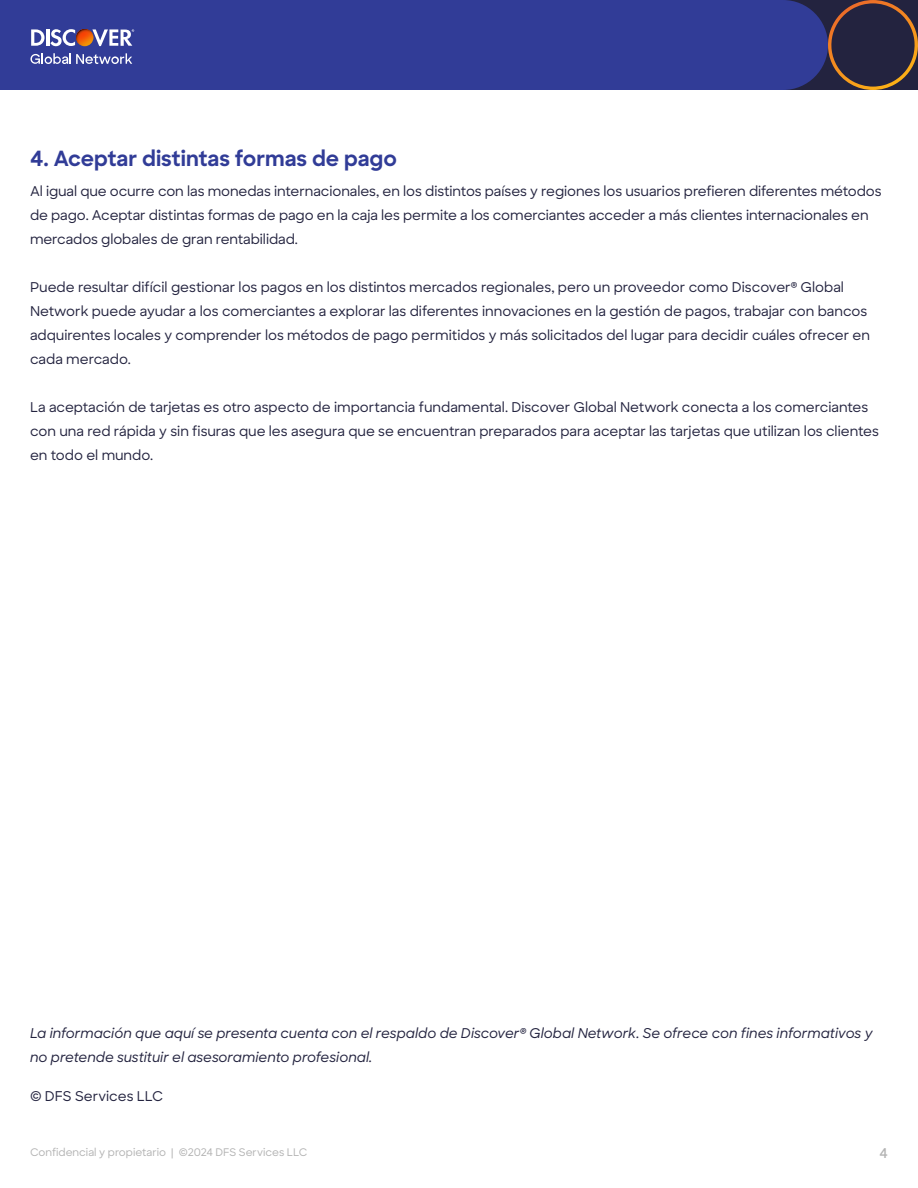
<style>
.page{position:relative;width:918px;height:1188px;background:#fff}
.page>*{position:absolute;margin:0;border:0;box-sizing:border-box;transform-origin:0 0}
.t1{font:700 21px "Discover Sans";color:#313c97}
.t2{font:500 13.5px/24px "Discover Sans";letter-spacing:-.005em;color:#23233f}
.t3{font:italic 500 13.5px/24px "Discover Sans";color:#23233f}
.t4{font:600 13.5px "Discover Sans";color:#b3b3b3}
.t5{font:500 10.5px "Discover Sans";color:#b3b3b3}
</style>
<div class="page">
<div style="left:0;top:0;width:822px;height:90px;background:#313c97"></div>
<svg style="left:822px;top:0;width:96px;height:90px"></svg>
<svg style="left:30px;top:53px;width:102px;height:11px"></svg>
<svg style="left:31px;top:29px;width:103px;height:17px"></svg>
<h1 class="t1" style="left:30px;top:144px;width:369px">4. Aceptar distintas formas de pago</h1>
<p class="t2" style="left:30px;top:179px;width:853px">Al igual que ocurre con las monedas internacionales, en los distintos países y regiones los usuarios prefieren diferentes métodos de pago. Aceptar distintas formas de pago en la caja les permite a los comerciantes acceder a más clientes internacionales en mercados globales de gran rentabilidad.</p>
<p class="t2" style="left:30px;top:275px;width:842px">Puede resultar difícil gestionar los pagos en los distintos mercados regionales, pero un proveedor como Discover® Global Network puede ayudar a los comerciantes a explorar las diferentes innovaciones en la gestión de pagos, trabajar con bancos adquirentes locales y comprender los métodos de pago permitidos y más solicitados del lugar para decidir cuáles ofrecer en cada mercado.</p>
<p class="t2" style="left:30px;top:395px;width:851px">La aceptación de tarjetas es otro aspecto de importancia fundamental. Discover Global Network conecta a los comerciantes con una red rápida y sin fisuras que les asegura que se encuentran preparados para aceptar las tarjetas que utilizan los clientes en todo el mundo.</p>
<p class="t3" style="left:30px;top:1021px;width:844px">La información que aquí se presenta cuenta con el respaldo de Discover® Global Network. Se ofrece con fines informativos y no pretende sustituir el asesoramiento profesional.</p>
<p class="t2" style="left:30px;top:1084px;width:135px">© DFS Services LLC</p>
<p class="t5" style="left:30px;top:1145px;width:279px">Confidencial y propietario | ©2024 DFS Services LLC</p>
<p class="t4" style="left:880px;top:1144px;width:10px">4</p>
</div>
